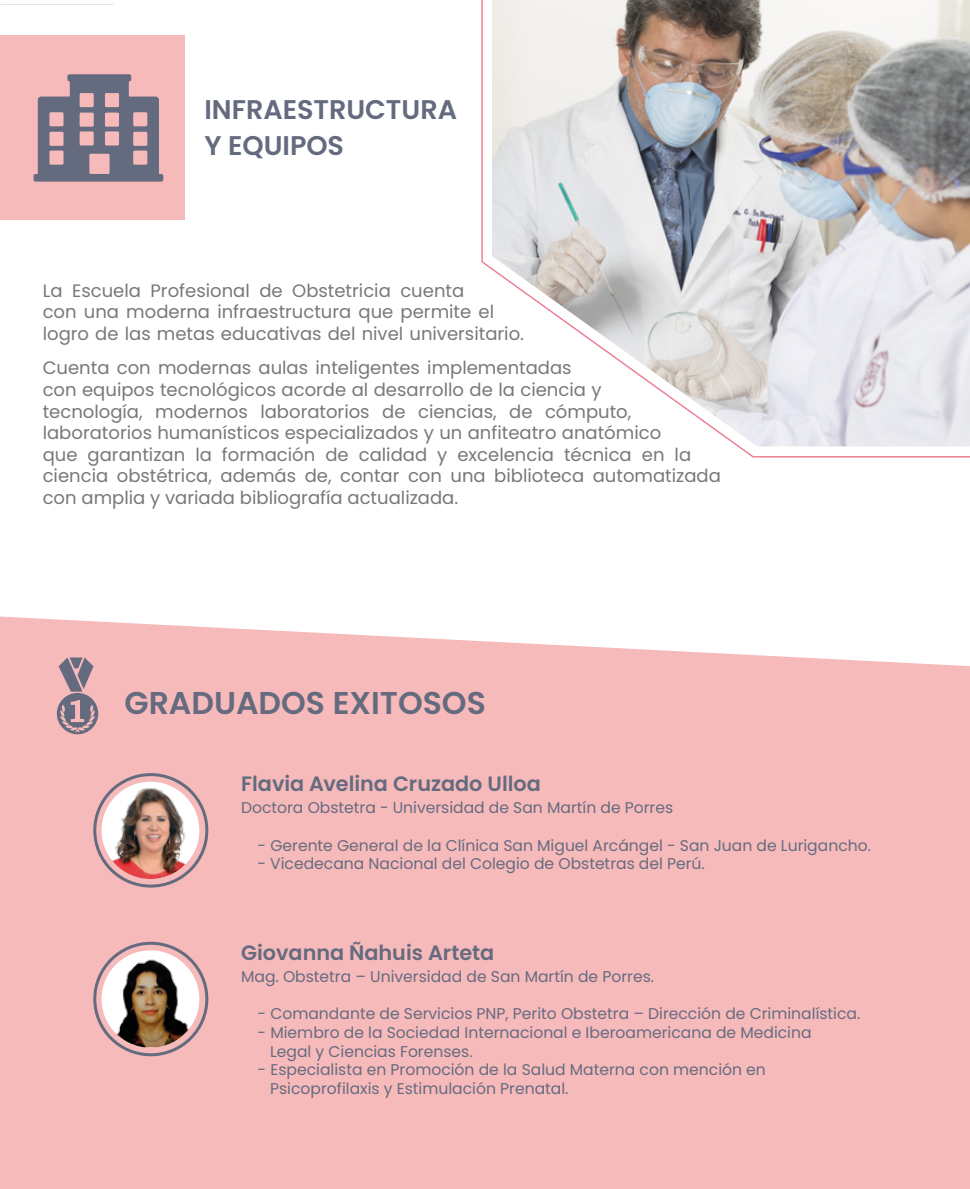
<style>
.page{position:relative;width:970px;height:1189px;background:#fff}
.page>*{position:absolute;margin:0;border:0;box-sizing:border-box;transform-origin:0 0}
.t1{font:600 31.5px "Poppins";color:#656b7f}
.t2{font:600 27px/35.8px "Poppins";color:#656b7f}
.t3{font:600 20.7px "Poppins";color:#656b7f}
.t4{font:18px/21.6px "Poppins";color:#787878}
.t5{font:15.6px/18.8px "Poppins";color:#656b7f}
</style>
<div class="page">
<div style="left:0;top:36px;width:184px;height:184px;background:#f7babb"></div>
<div style="left:0;top:616px;width:969px;height:573px;background:#f7babb"></div>
<img style="left:481px;top:0;width:488px;height:458px">
<svg style="left:34px;top:74px;width:129px;height:108px"></svg>
<svg style="left:57px;top:657px;width:41px;height:77px;background:#a78f9a"></svg>
<svg style="left:101px;top:782px;width:98px;height:97px"></svg>
<img style="left:101px;top:786px;width:90px;height:93px">
<div style="left:93px;top:773px;width:115px;height:114px;border:3px solid #656b7f;border-radius:50%"></div>
<svg style="left:101px;top:950px;width:98px;height:98px"></svg>
<div style="left:93px;top:942px;width:115px;height:114px;border:3px solid #656b7f;border-radius:50%"></div>
<img style="left:109px;top:953px;width:83px;height:94px">
<h2 class="t2" style="left:204px;top:92px;width:254px">INFRAESTRUCTURA<br>Y EQUIPOS</h2>
<p class="t4" style="left:43px;top:280px;width:482px">La Escuela Profesional de Obstetricia cuenta<br>con una moderna infraestructura que permite el logro de las metas educativas del nivel universitario.</p>
<p class="t4" style="left:43px;top:357px;width:679px">Cuenta con modernas aulas inteligentes implementadas<br>con equipos tecnológicos acorde al desarrollo de la ciencia y<br>tecnología, modernos laboratorios de ciencias, de cómputo, laboratorios humanísticos especializados y un anfiteatro anatómico<br>que garantizan la formación de calidad y excelencia técnica en la ciencia obstétrica, además de, contar con una biblioteca automatizada con amplia y variada bibliografía actualizada.</p>
<h1 class="t1" style="left:124px;top:684px;width:363px">GRADUADOS EXITOSOS</h1>
<p class="t3" style="left:241px;top:772px;width:301px">Flavia Avelina Cruzado Ulloa</p>
<p class="t5" style="left:241px;top:798px;width:433px">Doctora Obstetra - Universidad de San Martín de Porres</p>
<p class="t5" style="left:258px;top:836px;width:615px">- Gerente General de la Clínica San Miguel Arcángel - San Juan de Lurigancho.</p>
<p class="t5" style="left:258px;top:854px;width:448px">- Vicedecana Nacional del Colegio de Obstetras del Perú.</p>
<p class="t3" style="left:241px;top:940px;width:255px">Giovanna Ñahuis Arteta</p>
<p class="t5" style="left:241px;top:967px;width:414px">Mag. Obstetra – Universidad de San Martín de Porres.</p>
<p class="t5" style="left:257px;top:1004px;width:604px">- Comandante de Servicios PNP, Perito Obstetra – Dirección de Criminalística.</p>
<p class="t5" style="left:270px;top:1023px;width:543px;text-indent:-12px">- Miembro de la Sociedad Internacional e Iberoamericana de Medicina<br>Legal y Ciencias Forenses.</p>
<p class="t5" style="left:270px;top:1060px;width:497px;text-indent:-12px">- Especialista en Promoción de la Salud Materna con mención en<br>Psicoprofilaxis y Estimulación Prenatal.</p>
</div>
